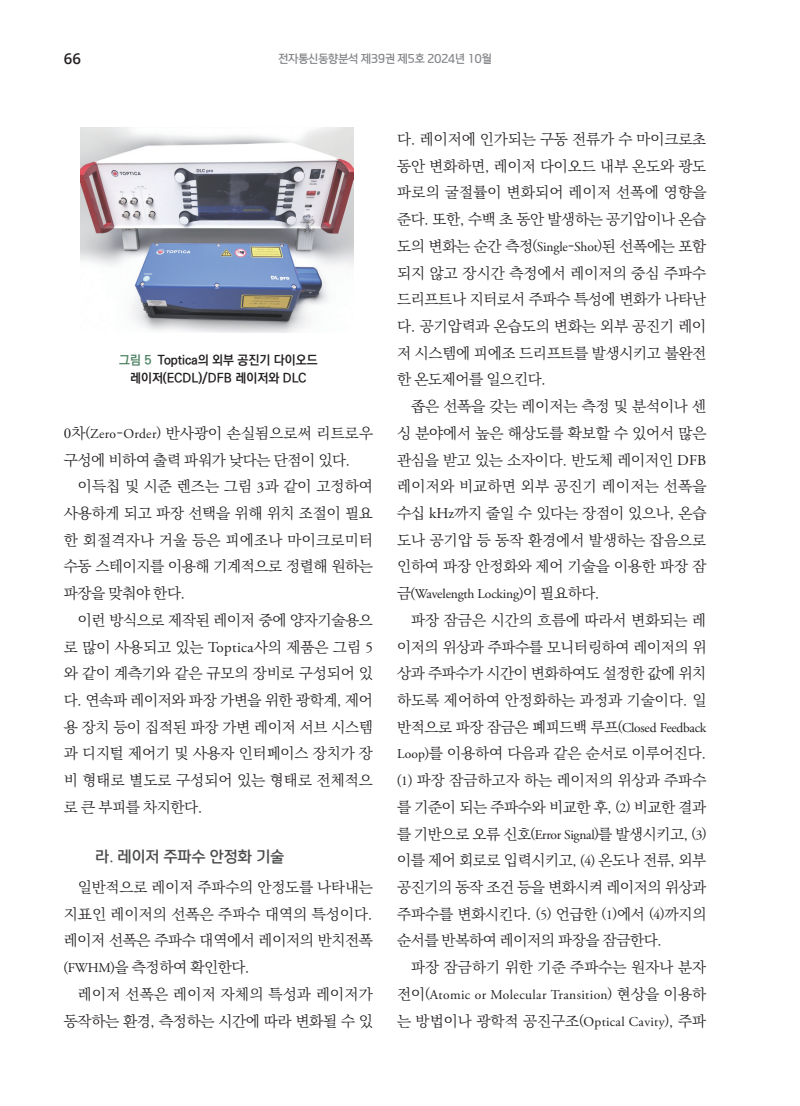
<style>
.page{position:relative;width:800px;height:1106px;background:#fff}
.page>*{position:absolute;margin:0;border:0;box-sizing:border-box;transform-origin:0 0}
._2단본문{font:15px/26.7px "Ko Pub World Batang PL";letter-spacing:-.01em;color:#231f20;text-align:justify}
._2단본문-2{font:15px/26.7px "Ko Pub World Batang PL";letter-spacing:.015em;color:#231f20;text-align:right}
.t1{font:600 15px "Open Sans";color:#231f20}
.가{font:14.7px "paybooc OTF Bold";letter-spacing:.02em;color:#4b4c4d}
._2단본문-3{font:13.5px "Adobe Garamond Pro";letter-spacing:.03em;color:#231f20}
._2단본문-4{font:13.5px "Adobe Garamond Pro";letter-spacing:-.015em;color:#231f20}
.캡션{font:12.75px "Ko Pub World Dotum PB";color:#231f20}
.t2{font:10.95px "paybooc OTF Bold";color:#848689}
.s1{color:#4f8465}
.s2{font-family:"Adobe Garamond Pro"}
.s3{font-size:13.5px}
.s4{font-family:"Adobe Garamond Pro";font-size:13.5px}
.s5{font-family:"Ko Pub World Batang PL";font-size:15px}
.s6{font-family:"Ko Pub World Batang PL"}
</style>
<div class="page">
<img style="left:80px;top:128px;width:274px;height:205px">
<p class="t1" style="left:64px;top:48px;width:19px">66</p>
<p class="t2" style="left:278px;top:52px;width:215px">전자통신동향분석 제39권 제5호 2024년 10월</p>
<p class="캡션" style="left:119px;top:351px;width:200px"><span class="s1">그림 5</span> Toptica의 외부 공진기 다이오드</p>
<p class="캡션" style="left:130px;top:369px;width:178px">레이저(ECDL)/DFB 레이저와 DLC</p>
<p class="_2단본문" style="left:64px;top:420px;width:311px"><span class="s2">0</span>차<span class="s3">(</span><span class="s4">Zero</span><span class="s3">-</span><span class="s4">Order</span><span class="s3">)</span> 반사광이 손실됨으로써 리트로우 구성에 비하여 출력 파워가 낮다는 단점이 있다.</p>
<p class="_2단본문" style="left:64px;top:473px;width:311px;text-indent:14px">이득칩 및 시준 렌즈는 그림 <span class="s2">3</span>과 같이 고정하여 사용하게 되고 파장 선택을 위해 위치 조절이 필요 한 회절격자나 거울 등은 피에조나 마이크로미터 수동 스테이지를 이용해 기계적으로 정렬해 원하는 파장을 맞춰야 한다.</p>
<p class="_2단본문" style="left:64px;top:607px;width:311px;text-indent:14px">이런 방식으로 제작된 레이저 중에 양자기술용으 로 많이 사용되고 있는 <span class="s2">Toptica</span>사의 제품은 그림 <span class="s2">5 </span>와 같이 계측기와 같은 규모의 장비로 구성되어 있 다. 연속파 레이저와 파장 가변을 위한 광학계, 제어 용 장치 등이 집적된 파장 가변 레이저 서브 시스템 과 디지털 제어기 및 사용자 인터페이스 장치가 장 비 형태로 별도로 구성되어 있는 형태로 전체적으 로 큰 부피를 차지한다.</p>
<p class="가" style="left:96px;top:847px;width:190px">라. 레이저 주파수 안정화 기술</p>
<p class="_2단본문" style="left:64px;top:874px;width:310px;text-indent:14px">일반적으로 레이저 주파수의 안정도를 나타내는 지표인 레이저의 선폭은 주파수 대역의 특성이다. 레이저 선폭은 주파수 대역에서 레이저의 반치전폭 <span class="s3">(</span><span class="s4">FWHM</span><span class="s3">)</span>을 측정하여 확인한다.</p>
<p class="_2단본문-2" style="left:64px;top:981px;width:310px">레이저 선폭은 레이저 자체의 특성과 레이저가 동작하는 환경, 측정하는 시간에 따라 변화될 수 있</p>
<p class="_2단본문" style="left:397px;top:126px;width:311px">다. 레이저에 인가되는 구동 전류가 수 마이크로초 동안 변화하면, 레이저 다이오드 내부 온도와 광도 파로의 굴절률이 변화되어 레이저 선폭에 영향을 준다. 또한, 수백 초 동안 발생하는 공기압이나 온습 도의 변화는 순간 측정<span class="s3">(</span><span class="s4">Single</span><span class="s3">-</span><span class="s4">Shot</span><span class="s3">)</span>된 선폭에는 포함 되지 않고 장시간 측정에서 레이저의 중심 주파수 드리프트나 지터로서 주파수 특성에 변화가 나타난 다. 공기압력과 온습도의 변화는 외부 공진기 레이 저 시스템에 피에조 드리프트를 발생시키고 불완전 한 온도제어를 일으킨다.</p>
<p class="_2단본문" style="left:397px;top:393px;width:311px;text-indent:14px">좁은 선폭을 갖는 레이저는 측정 및 분석이나 센 싱 분야에서 높은 해상도를 확보할 수 있어서 많은 관심을 받고 있는 소자이다. 반도체 레이저인 <span class="s2">DFB </span>레이저와 비교하면 외부 공진기 레이저는 선폭을 수십 <span class="s2">kHz</span>까지 줄일 수 있다는 장점이 있으나, 온습 도나 공기압 등 동작 환경에서 발생하는 잡음으로 인하여 파장 안정화와 제어 기술을 이용한 파장 잠</p>
<p class="_2단본문-4" style="left:397px;top:585px;width:204px"><span class="s5">금</span><span class="s6">(</span>Wavelength Locking<span class="s6">)</span><span class="s5">이 필요하다.</span></p>
<p class="_2단본문" style="left:397px;top:607px;width:311px;text-indent:14px">파장 잠금은 시간의 흐름에 따라서 변화되는 레 이저의 위상과 주파수를 모니터링하여 레이저의 위 상과 주파수가 시간이 변화하여도 설정한 값에 위치 하도록 제어하여 안정화하는 과정과 기술이다. 일 반적으로 파장 잠금은 폐피드백 루프<span class="s3">(</span><span class="s4">Closed Feedback Loop</span><span class="s3">)</span>를 이용하여 다음과 같은 순서로 이루어진다. <span class="s3">(</span><span class="s4">1</span><span class="s3">)</span> 파장 잠금하고자 하는 레이저의 위상과 주파수 를 기준이 되는 주파수와 비교한 후, <span class="s3">(</span><span class="s4">2</span><span class="s3">)</span> 비교한 결과 를 기반으로 오류 신호<span class="s3">(</span><span class="s4">Error Signal</span><span class="s3">)</span>를 발생시키고, <span class="s3">(</span><span class="s4">3</span><span class="s3">) </span>이를 제어 회로로 입력시키고, <span class="s3">(</span><span class="s4">4</span><span class="s3">)</span> 온도나 전류, 외부 공진기의 동작 조건 등을 변화시켜 레이저의 위상과 주파수를 변화시킨다. <span class="s3">(</span><span class="s4">5</span><span class="s3">)</span> 언급한 <span class="s3">(</span><span class="s4">1</span><span class="s3">)</span>에서 <span class="s3">(</span><span class="s4">4</span><span class="s3">)</span>까지의 순서를 반복하여 레이저의 파장을 잠금한다.</p>
<p class="_2단본문" style="left:411px;top:954px;width:296px">파장 잠금하기 위한 기준 주파수는 원자나 분자</p>
<p class="_2단본문-3" style="left:397px;top:986px;width:311px"><span class="s5">전이</span><span class="s6">(</span>Atomic or Molecular Transition<span class="s6">)</span> <span class="s5">현상을 이용하</span></p>
<p class="_2단본문" style="left:397px;top:1007px;width:311px">는 방법이나 광학적 공진구조<span class="s3">(</span><span class="s4">Optical Cavity</span><span class="s3">)</span>, 주파</p>
</div>
